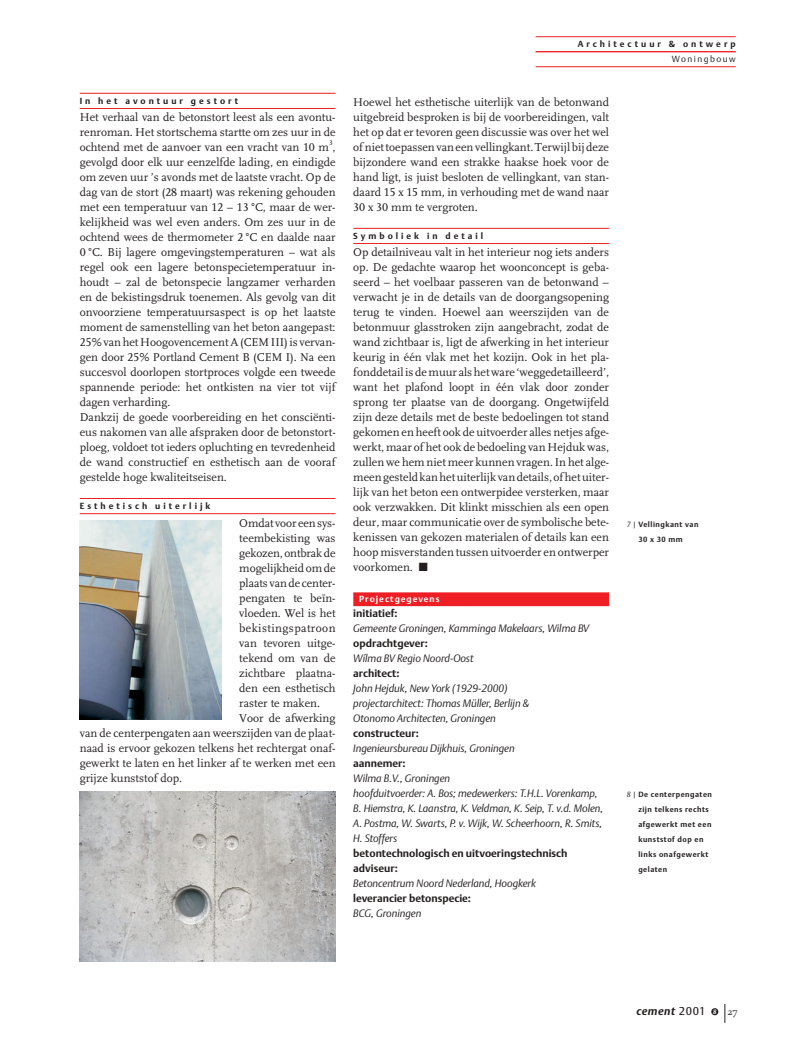
<style>
.page{position:relative;width:798px;height:1053px;background:#fff}
.page>*{position:absolute;margin:0;border:0;box-sizing:border-box;transform-origin:0 0}
.t1{font:11.88px/15px "FF Scala";color:#231f1f;text-align:justify}
.t2{font:11.88px "FF Scala";letter-spacing:.035em;color:#231f1f}
.t3{font:italic 700 11.25px "DTL Argo T";letter-spacing:.04em;color:#231f1f}
.t4{font:italic 10.62px/15px "DTL Argo T Light";color:#231f1f}
.t5{font:700 10.62px/15px "DTL Argo T";color:#231f1f}
.t6{font:700 8.75px "DTL Argo T";letter-spacing:.34em;color:#231f1f}
.t7{font:700 8.75px "DTL Argo T";letter-spacing:.115em;color:#fff}
.t8{font:8.75px "DTL Argo T Light";letter-spacing:.165em;color:#231f1f}
.t9{font:700 7.5px/15px "DTL Argo T";letter-spacing:.07em;color:#231f1f;text-align:center}
.t10{font:7.12px "Scala Figures";color:#231f1f}
.s1{font-family:"Scala Figures"}
.s2{font-family:"DTL Argo T Light";font-weight:400;font-style:italic}
.s3{font-weight:400;font-style:normal}
.s4{font-size:6.25px;color:#fff}
.s5{font-family:"FF Scala Caps";font-weight:400;font-style:normal;font-size:10px}
</style>
<div class="page">
<hr style="left:80px;top:93px;width:255px;height:1px;background:#ee1e24">
<hr style="left:80px;top:108px;width:255px;height:1px;background:#ee1e24">
<hr style="left:80px;top:498px;width:255px;height:1px;background:#ee1e24">
<hr style="left:80px;top:513px;width:255px;height:1px;background:#ee1e24">
<hr style="left:353px;top:228px;width:256px;height:1px;background:#ee1e24">
<hr style="left:353px;top:243px;width:256px;height:1px;background:#ee1e24">
<div style="left:353px;top:592px;width:256px;height:14px;background:#ee1e24"></div>
<hr style="left:535px;top:36px;width:200px;height:1px;background:#ee1e24">
<hr style="left:535px;top:51px;width:200px;height:1px;background:#ee1e24">
<hr style="left:535px;top:66px;width:200px;height:1px;background:#ee1e24">
<div style="left:711px;top:1008px;width:7px;height:7px;background:#231f1f;border-radius:50%"></div>
<svg style="left:724px;top:1004px;width:1px;height:18px"></svg>
<img style="left:80px;top:791px;width:255px;height:170px">
<img style="left:80px;top:520px;width:141px;height:199px">
<p class="t6" style="left:80px;top:97px;width:160px">In het avontuur gestort</p>
<p class="t1" style="left:80px;top:111px;width:257px">Het verhaal van de betonstort leest als een avontu&shy;renroman. Het stortschema startte om zes uur in de ochtend met de aanvoer van een vracht van <span class="s1">10</span> m ,</p>
<p class="t10" style="left:329px;top:139px;width:5px">3</p>
<p class="t1" style="left:80px;top:156px;width:257px;text-align:left">gevolgd door elk uur eenzelfde lading, en eindigde om zeven uur ’s avonds met de laatste vracht. Op de dag van de stort (<span class="s1">28</span> maart) was rekening gehouden met een temperatuur van <span class="s1">12</span> – <span class="s1">13</span> °C, maar de wer&shy;kelijkheid was wel even anders. Om zes uur in de ochtend wees de thermometer <span class="s1">2</span> °C en daalde naar <span class="s1">0</span> °C. Bij lagere omgevingstemperaturen – wat als regel ook een lagere betonspecietemperatuur in&shy;houdt – zal de betonspecie langzamer verharden en de bekistingsdruk toenemen. Als gevolg van dit onvoorziene temperatuursaspect is op het laatste moment de samenstelling van het beton aangepast:<br><span class="s1">25</span>% van het Hoogovencement A (CEM III) is vervan&shy;gen door <span class="s1">25</span>% Portland Cement B (CEM I). Na een succesvol doorlopen stortproces volgde een tweede spannende periode: het ontkisten na vier tot vijf dagen verharding.<br>Dankzij de goede voorbereiding en het consciënti&shy;eus nakomen van alle afspraken door de betonstort&shy;ploeg, voldoet tot ieders opluchting en tevredenheid de wand constructief en esthetisch aan de vooraf gestelde hoge kwaliteitseisen.</p>
<p class="t6" style="left:80px;top:502px;width:132px">Esthetisch uiterlijk</p>
<p class="t1" style="left:239px;top:516px;width:98px">Omdat voor een sys-</p>
<p class="t1" style="left:239px;top:531px;width:98px">teembekisting was</p>
<p class="t1" style="left:239px;top:546px;width:98px">gekozen, ontbrak de</p>
<p class="t1" style="left:239px;top:561px;width:98px">mogelijkheid om de</p>
<p class="t1" style="left:239px;top:576px;width:98px">plaats van de center-</p>
<p class="t1" style="left:239px;top:591px;width:98px">pengaten te beïn-</p>
<p class="t1" style="left:239px;top:606px;width:98px">vloeden. Wel is het</p>
<p class="t2" style="left:239px;top:623px;width:98px">bekistingspatroon</p>
<p class="t1" style="left:239px;top:636px;width:98px">van tevoren uitge-</p>
<p class="t1" style="left:239px;top:651px;width:98px">tekend om van de</p>
<p class="t1" style="left:239px;top:666px;width:98px">zichtbare plaatna-</p>
<p class="t1" style="left:239px;top:681px;width:98px">den een esthetisch</p>
<p class="t1" style="left:239px;top:696px;width:82px">raster te maken.</p>
<p class="t1" style="left:239px;top:711px;width:98px">Voor de afwerking</p>
<p class="t1" style="left:80px;top:726px;width:257px">van de centerpengaten aan weerszijden van de plaat-</p>
<p class="t1" style="left:80px;top:741px;width:257px">naad is ervoor gekozen telkens het rechtergat onaf-</p>
<p class="t1" style="left:80px;top:756px;width:257px">gewerkt te laten en het linker af te werken met een</p>
<p class="t1" style="left:80px;top:771px;width:104px">grijze kunststof dop.</p>
<p class="t6" style="left:577px;top:40px;width:159px">Architectuur &amp; ontwerp</p>
<p class="t8" style="left:671px;top:55px;width:65px">Woningbouw</p>
<p class="t1" style="left:353px;top:96px;width:257px">Hoewel het esthetische uiterlijk van de betonwand uitgebreid besproken is bij de voorbereidingen, valt het op dat er tevoren geen discussie was over het wel of niet toepassen van een vellingkant. Terwijl bij deze bijzondere wand een strakke haakse hoek voor de hand ligt, is juist besloten de vellingkant, van stan&shy;daard <span class="s1">15</span> x <span class="s1">15</span> mm, in verhouding met de wand naar <span class="s1">30</span> x <span class="s1">30</span> mm te vergroten.</p>
<p class="t6" style="left:353px;top:232px;width:131px">Symboliek in detail</p>
<p class="t1" style="left:353px;top:246px;width:257px">Op detailniveau valt in het interieur nog iets anders op. De gedachte waarop het woonconcept is geba&shy;seerd – het voelbaar passeren van de betonwand – verwacht je in de details van de doorgangsopening terug te vinden. Hoewel aan weerszijden van de betonmuur glasstroken zijn aangebracht, zodat de wand zichtbaar is, ligt de afwerking in het interieur keurig in één vlak met het kozijn. Ook in het pla&shy;fonddetail is de muur als het ware ‘weggedetailleerd’, want het plafond loopt in één vlak door zonder sprong ter plaatse van de doorgang. Ongetwijfeld zijn deze details met de beste bedoelingen tot stand gekomen en heeft ook de uitvoerder alles netjes afge&shy;werkt, maar of het ook de bedoeling van Hejduk was, zullen we hem niet meer kunnen vragen. In het alge&shy;meen gesteld kan het uiterlijk van details, of het uiter&shy;lijk van het beton een ontwerpidee versterken, maar ook verzwakken. Dit klinkt misschien als een open deur, maar communicatie over de symbolische bete&shy;kenissen van gekozen materialen of details kan een hoop misverstanden tussen uitvoerder en ontwerper voorkomen. ■</p>
<p class="t7" style="left:359px;top:594px;width:82px">Projectgegevens</p>
<p class="t5" style="left:353px;top:606px;width:46px">initiatief:</p>
<p class="t4" style="left:353px;top:621px;width:237px">Gemeente Groningen, Kamminga Makelaars, Wilma BV</p>
<p class="t5" style="left:353px;top:636px;width:76px">opdrachtgever:</p>
<p class="t4" style="left:353px;top:651px;width:122px">Wílma BV Regio Noord-Oost</p>
<p class="t5" style="left:353px;top:666px;width:48px">architect:</p>
<p class="t4" style="left:353px;top:681px;width:177px">John Hejduk, New York (1929-2000) projectarchitect: Thomas Müller, Berlijn &amp;<br>Otonomo Architecten, Groningen</p>
<p class="t5" style="left:353px;top:726px;width:67px">constructeur:</p>
<p class="t4" style="left:353px;top:741px;width:163px">Ingenieursbureau Dijkhuis, Groningen</p>
<p class="t5" style="left:353px;top:756px;width:54px">aannemer:</p>
<p class="t4" style="left:353px;top:771px;width:251px">Wilma B.V., Groningen<br>hoofduitvoerder: A. Bos; medewerkers: T.H.L. Vorenkamp, B. Hiemstra, K. Laanstra, K. Veldman, K. Seip, T. v.d. Molen, A. Postma, W. Swarts, P. v. Wijk, W. Scheerhoorn, R. Smits, H. Stoffers</p>
<p class="t5" style="left:353px;top:846px;width:216px">betontechnologisch en uitvoeringstechnisch adviseur:</p>
<p class="t4" style="left:353px;top:876px;width:184px">Betoncentrum Noord Nederland, Hoogkerk</p>
<p class="t5" style="left:353px;top:891px;width:119px">leverancier betonspecie:</p>
<p class="t4" style="left:353px;top:906px;width:70px">BCG, Groningen</p>
<p class="t9" style="left:626px;top:516px;width:73px"><span class="s2">7 |</span> Vellingkant van<br>30 x 30 mm</p>
<p class="t9" style="left:638px;top:786px;width:75px;text-align:left;text-indent:-12px"><span class="s2">8 |</span> De centerpengaten zijn telkens rechts afgewerkt met een kunststof dop en links onafgewerkt gelaten</p>
<p class="t3" style="left:636px;top:1006px;width:103px">cement <span class="s3">2001</span> <span class="s4">8</span> <span class="s5">27</span></p>
</div>
